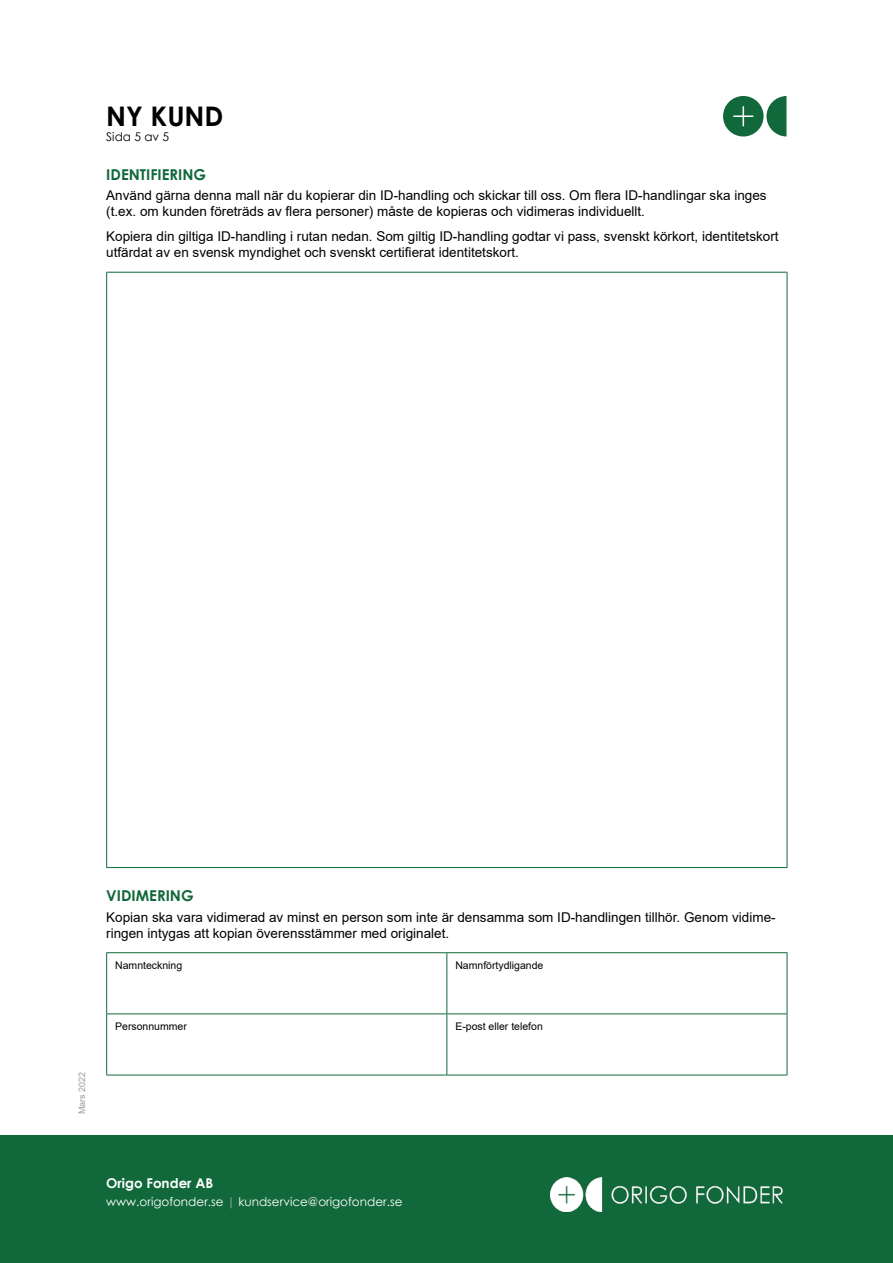
<style>
.page{position:relative;width:893px;height:1263px;background:#fff}
.page>*{position:absolute;margin:0;border:0;box-sizing:border-box;transform-origin:0 0}
.t1{font:700 27px "Century Gothic Pro";color:#000}
.t2{font:700 15px "Century Gothic Pro";color:#11683a}
.t3{font:13.5px/16.2px "Arial";color:#000}
.t4{font:700 13.5px "Century Gothic";color:#fff}
.t5{font:12px "Century Gothic";color:#fff}
.t6{font:12px "Century Gothic";color:#000}
.t7{font:10.5px "Arial";color:#000}
.t8{font:9px "Arial";color:#9d9d9c}
.s1{color:#88b49d}
</style>
<div class="page">
<div style="left:0;top:1135px;width:893px;height:128px;background:#11683a"></div>
<svg style="left:723px;top:96px;width:63px;height:40px"></svg>
<img style="left:550px;top:1178px;width:233px;height:33px">
<hr style="left:106px;top:272px;width:681px;height:1px;background:#11683a">
<hr style="left:106px;top:273px;width:1px;height:594px;background:#11683a">
<hr style="left:787px;top:273px;width:1px;height:594px;background:#11683a">
<hr style="left:106px;top:867px;width:681px;height:1px;background:#11683a">
<hr style="left:106px;top:952px;width:341px;height:1px;background:#11683a">
<hr style="left:106px;top:953px;width:1px;height:60px;background:#11683a">
<hr style="left:447px;top:952px;width:340px;height:1px;background:#11683a">
<hr style="left:446px;top:953px;width:1px;height:60px;background:#11683a">
<hr style="left:787px;top:953px;width:1px;height:60px;background:#11683a">
<hr style="left:106px;top:1013px;width:341px;height:1px;background:#11683a">
<hr style="left:106px;top:1014px;width:1px;height:61px;background:#11683a">
<hr style="left:447px;top:1013px;width:340px;height:1px;background:#11683a">
<hr style="left:446px;top:1014px;width:1px;height:61px;background:#11683a">
<hr style="left:787px;top:1014px;width:1px;height:61px;background:#11683a">
<hr style="left:106px;top:1075px;width:341px;height:1px;background:#11683a">
<hr style="left:447px;top:1075px;width:340px;height:1px;background:#11683a">
<h1 class="t1" style="left:106px;top:100px;width:119px">NY KUND</h1>
<p class="t6" style="left:106px;top:128px;width:64px">Sida 5 av 5</p>
<p class="t2" style="left:106px;top:165px;width:101px">IDENTIFIERING</p>
<p class="t3" style="left:106px;top:187px;width:662px">Använd gärna denna mall när du kopierar din ID-handling och skickar till oss. Om flera ID-handlingar ska inges (t.ex. om kunden företräds av flera personer) måste de kopieras och vidimeras individuellt.</p>
<p class="t3" style="left:106px;top:228px;width:674px">Kopiera din giltiga ID-handling i rutan nedan. Som giltig ID-handling godtar vi pass, svenskt körkort, identitetskort utfärdat av en svensk myndighet och svenskt certifierat identitetskort.</p>
<p class="t8" style="left:76px;top:1114px;width:44px;rotate:-90deg">Mars 2022</p>
<p class="t2" style="left:106px;top:886px;width:89px">VIDIMERING</p>
<p class="t3" style="left:106px;top:909px;width:671px">Kopian ska vara vidimerad av minst en person som inte är densamma som ID-handlingen tillhör. Genom vidime&shy;ringen intygas att kopian överensstämmer med originalet.</p>
<p class="t7" style="left:115px;top:958px;width:69px">Namnteckning</p>
<p class="t7" style="left:455px;top:958px;width:90px">Namnförtydligande</p>
<p class="t7" style="left:115px;top:1019px;width:73px">Personnummer</p>
<p class="t7" style="left:455px;top:1019px;width:89px">E-post eller telefon</p>
<p class="t4" style="left:106px;top:1173px;width:108px">Origo Fonder AB</p>
<p class="t5" style="left:106px;top:1193px;width:298px">www.origofonder.se <span class="s1">|</span> kundservice@origofonder.se</p>
</div>
